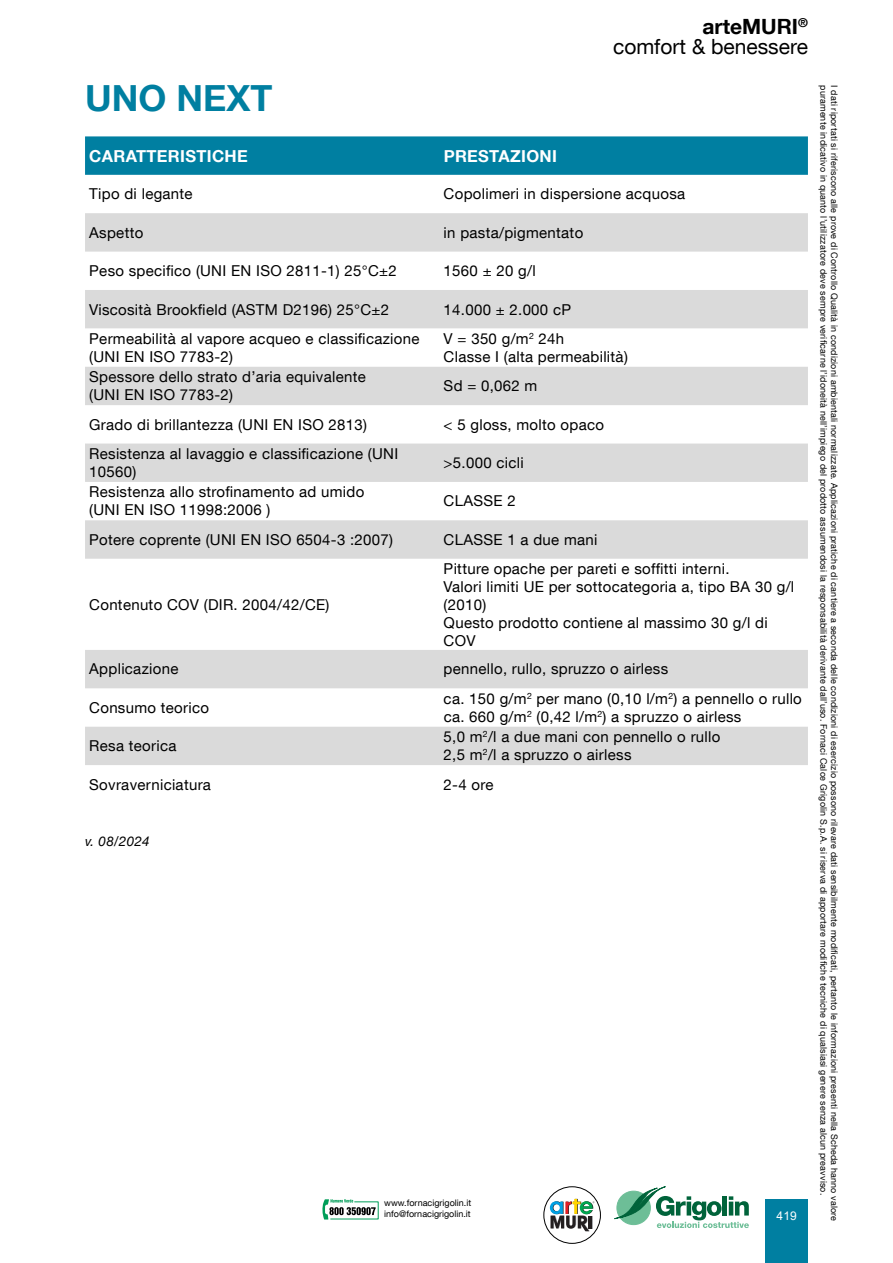
<style>
.page{position:relative;width:893px;height:1263px;background:#fff}
.page>*{position:absolute;margin:0;border:0;box-sizing:border-box;transform-origin:0 0}
.t1{font:700 36px "Helvetica Neue LT Com";color:#007fa1}
.t2{font:21px/19.5px "Helvetica Neue LT Com";color:#000;text-align:right}
.t3{font:700 16.5px "Helvetica Neue LT Com";letter-spacing:.02em;color:#fff}
.t4{font:15px/18px "Helvetica Neue LT Com";letter-spacing:.02em;color:#000}
.t5{font:italic 13.5px "Helvetica Neue LT Com";letter-spacing:.02em;color:#000}
.t6{font:12px "Arial";color:#fff}
.t7{font:9px "Helvetica Neue LT Com";letter-spacing:.02em;color:#000}
.t8{font:9px/10.8px "Helvetica Neue LT Com";color:#000}
.s1{font-weight:700}
</style>
<div class="page">
<svg style="left:614px;top:1186px;width:135px;height:42px"></svg>
<div style="left:544px;top:1187px;width:56px;height:56px;border:1px solid #000;border-radius:50%"></div>
<svg style="left:550px;top:1199px;width:44px;height:32px"></svg>
<div style="left:765px;top:1199px;width:43px;height:64px;background:#007fa1"></div>
<svg style="left:322px;top:1199px;width:57px;height:20px"></svg>
<div style="left:85px;top:136px;width:723px;height:39px;background:#007fa1"></div>
<svg style="left:85px;top:213px;width:723px;height:552px"></svg>
<h2 class="t2" style="left:613px;top:16px;width:196px"><span class="s1">arteMURI</span><sup>®<br></sup>comfort &amp; benessere</h2>
<h1 class="t1" style="left:85px;top:75px;width:189px">UNO NEXT</h1>
<p class="t3" style="left:89px;top:145px;width:160px">CARATTERISTICHE</p>
<p class="t3" style="left:444px;top:145px;width:115px">PRESTAZIONI</p>
<p class="t4" style="left:89px;top:185px;width:105px">Tipo di legante</p>
<p class="t4" style="left:444px;top:185px;width:243px">Copolimeri in dispersione acquosa</p>
<p class="t4" style="left:89px;top:223px;width:56px">Aspetto</p>
<p class="t4" style="left:444px;top:223px;width:141px">in pasta/pigmentato</p>
<p class="t4" style="left:89px;top:261px;width:309px">Peso specifico (UNI EN ISO 2811-1) 25°C±2</p>
<p class="t4" style="left:444px;top:261px;width:94px">1560 ± 20 g/l</p>
<p class="t4" style="left:89px;top:300px;width:301px">Viscosità Brookfield (ASTM D2196) 25°C±2</p>
<p class="t4" style="left:444px;top:300px;width:129px">14.000 ± 2.000 cP</p>
<p class="t4" style="left:89px;top:329px;width:332px">Permeabilità al vapore acqueo e classificazione (UNI EN ISO 7783-2)</p>
<p class="t4" style="left:444px;top:329px;width:186px">V = 350 g/m<sup>2</sup> 24h<br>Classe I (alta permeabilità)</p>
<p class="t4" style="left:89px;top:368px;width:278px">Spessore dello strato d’aria equivalente (UNI EN ISO 7783-2)</p>
<p class="t4" style="left:444px;top:377px;width:95px">Sd = 0,062 m</p>
<p class="t4" style="left:89px;top:415px;width:279px">Grado di brillantezza (UNI EN ISO 2813)</p>
<p class="t4" style="left:444px;top:415px;width:162px">&lt; 5 gloss, molto opaco</p>
<p class="t4" style="left:89px;top:444px;width:310px">Resistenza al lavaggio e classificazione (UNI<br>10560)</p>
<p class="t4" style="left:444px;top:453px;width:82px">&gt;5.000 cicli</p>
<p class="t4" style="left:89px;top:483px;width:277px">Resistenza allo strofinamento ad umido (UNI EN ISO 11998:2006 )</p>
<p class="t4" style="left:444px;top:492px;width:74px">CLASSE 2</p>
<p class="t4" style="left:89px;top:530px;width:305px">Potere coprente (UNI EN ISO 6504-3 :2007)</p>
<p class="t4" style="left:444px;top:530px;width:155px">CLASSE 1 a due mani</p>
<p class="t4" style="left:89px;top:595px;width:242px">Contenuto COV (DIR. 2004/42/CE)</p>
<p class="t4" style="left:444px;top:559px;width:352px">Pitture opache per pareti e soffitti interni.<br>Valori limiti UE per sottocategoria a, tipo BA 30 g/l (2010)<br>Questo prodotto contiene al massimo 30 g/l di<br>COV</p>
<p class="t4" style="left:89px;top:660px;width:91px">Applicazione</p>
<p class="t4" style="left:444px;top:660px;width:226px">pennello, rullo, spruzzo o airless</p>
<p class="t4" style="left:89px;top:698px;width:121px">Consumo teorico</p>
<p class="t4" style="left:444px;top:689px;width:360px">ca. 150 g/m<sup>2</sup> per mano (0,10 l/m<sup>2</sup>) a pennello o rullo ca. 660 g/m<sup>2</sup> (0,42 l/m<sup>2</sup>) a spruzzo o airless</p>
<p class="t4" style="left:89px;top:736px;width:89px">Resa teorica</p>
<p class="t4" style="left:444px;top:727px;width:278px">5,0 m<sup>2</sup>/l a due mani con pennello o rullo<br>2,5 m<sup>2</sup>/l a spruzzo o airless</p>
<p class="t4" style="left:89px;top:775px;width:123px">Sovraverniciatura</p>
<p class="t4" style="left:444px;top:775px;width:51px">2-4 ore</p>
<p class="t5" style="left:85px;top:833px;width:66px">v. 08/2024</p>
<p class="t8" style="left:384px;top:1197px;width:88px">www.fornacigrigolin.it info@fornacigrigolin.it</p>
<p class="t6" style="left:776px;top:1207px;width:22px">419</p>
<p class="t7" style="left:829px;top:85px;width:1112px;rotate:90deg">puramente indicativo in quanto l’utilizzatore deve sempre verificarne l’idoneità nell’impiego del prodotto assumendosi la responsabilità derivante dall’uso. Fornaci Calce Grigolin S.p.A. si riserva di apportare modifiche tecniche di qualsiasi genere senza alcun preavviso.</p>
<p class="t7" style="left:840px;top:85px;width:1138px;rotate:90deg">I dati riportati si riferiscono alle prove di Controllo Qualità in condizioni ambientali normalizzate. Applicazioni pratiche di cantiere a seconda delle condizioni di esercizio possono rilevare dati sensibilmente modificati, pertanto le informazioni presenti nella Scheda hanno valore</p>
</div>
